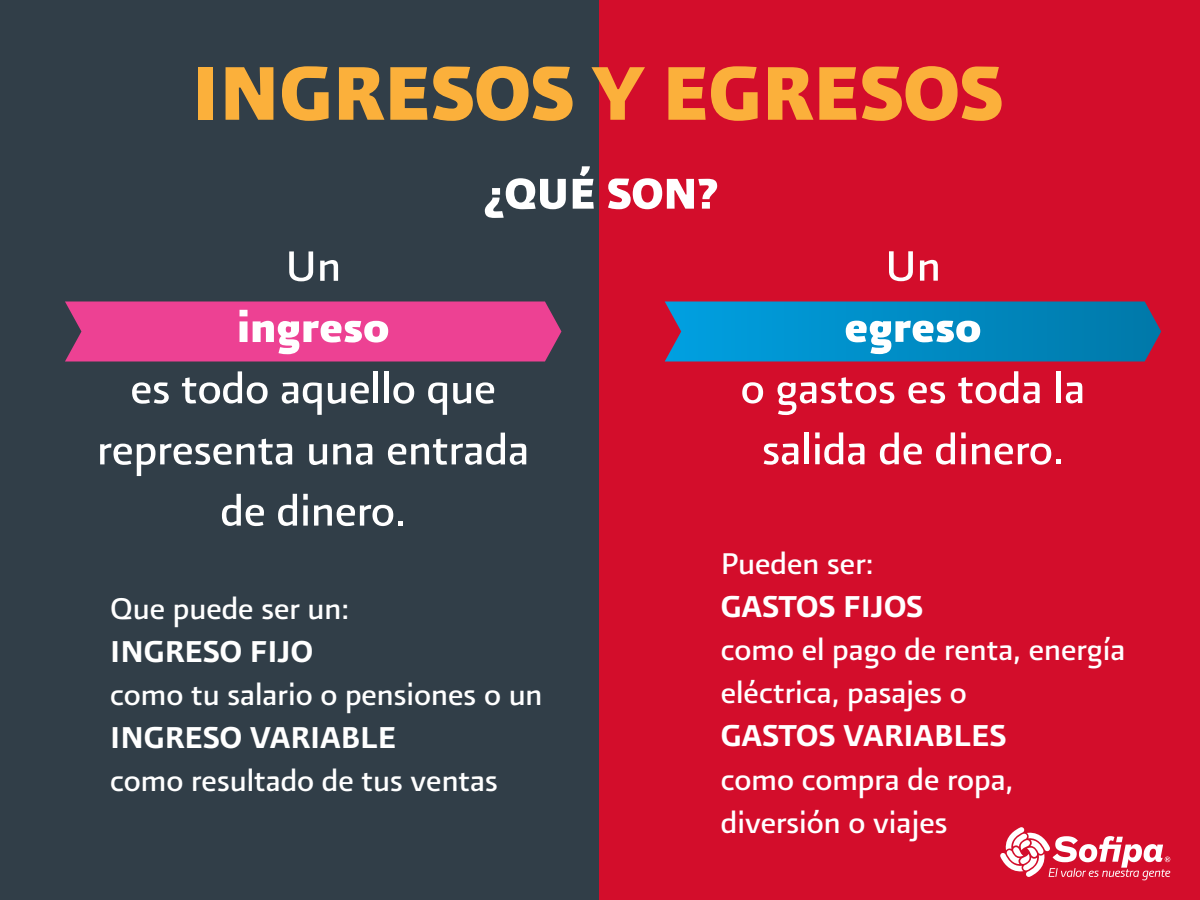
<style>
.page{position:relative;width:1200px;height:900px;background:#fff}
.page>*{position:absolute;margin:0;border:0;box-sizing:border-box;transform-origin:0 0}
.t1{font:90px "Presidencia Fuerte";color:#fbb03b}
.t2{font:51px/61.2px "Presidencia Base";color:#fff;text-align:center}
.t3{font:51px "Presidencia Fuerte";color:#fff}
.t4{font:36px/43.2px "Presidencia Base";color:#fff}
.t5{font:36px "Presidencia Firme";color:#fff}
</style>
<div class="page">
<div style="left:0;top:1px;width:600px;height:899px;background:#313e48"></div>
<div style="left:600px;top:1px;width:600px;height:899px;background:#d30d2b"></div>
<svg style="left:1000px;top:827px;width:170px;height:53px"></svg>
<div style="left:65px;top:302px;width:496px;height:60px;background:#ed4193"></div>
<svg style="left:665px;top:302px;width:496px;height:60px;background:#0887be"></svg>
<h1 class="t1" style="left:191px;top:43px;width:814px">INGRESOS Y EGRESOS</h1>
<h2 class="t3" style="left:484px;top:165px;width:236px">¿QUÉ SON?</h2>
<h2 class="t2" style="left:285px;top:234px;width:57px">Un</h2>
<h2 class="t3" style="left:237px;top:298px;width:154px">ingreso</h2>
<h2 class="t2" style="left:97px;top:357px;width:434px">es todo aquello que representa una entrada de dinero.</h2>
<h2 class="t2" style="left:885px;top:234px;width:57px">Un</h2>
<h2 class="t3" style="left:844px;top:298px;width:139px">egreso</h2>
<h2 class="t2" style="left:741px;top:357px;width:346px">o gastos es toda la salida de dinero.</h2>
<p class="t4" style="left:110px;top:586px;width:241px">Que puede ser un:</p>
<p class="t5" style="left:110px;top:631px;width:204px">INGRESO FIJO</p>
<p class="t4" style="left:110px;top:672px;width:434px">como tu salario o pensiones o un</p>
<p class="t5" style="left:110px;top:717px;width:287px">INGRESO VARIABLE</p>
<p class="t4" style="left:110px;top:759px;width:389px">como resultado de tus ventas</p>
<p class="t4" style="left:721px;top:541px;width:154px">Pueden ser:</p>
<p class="t5" style="left:721px;top:586px;width:204px">GASTOS FIJOS</p>
<p class="t4" style="left:721px;top:627px;width:406px">como el pago de renta, energía eléctrica, pasajes o</p>
<p class="t5" style="left:721px;top:715px;width:287px">GASTOS VARIABLES</p>
<p class="t4" style="left:721px;top:757px;width:294px">como compra de ropa, diversión o viajes</p>
</div>
